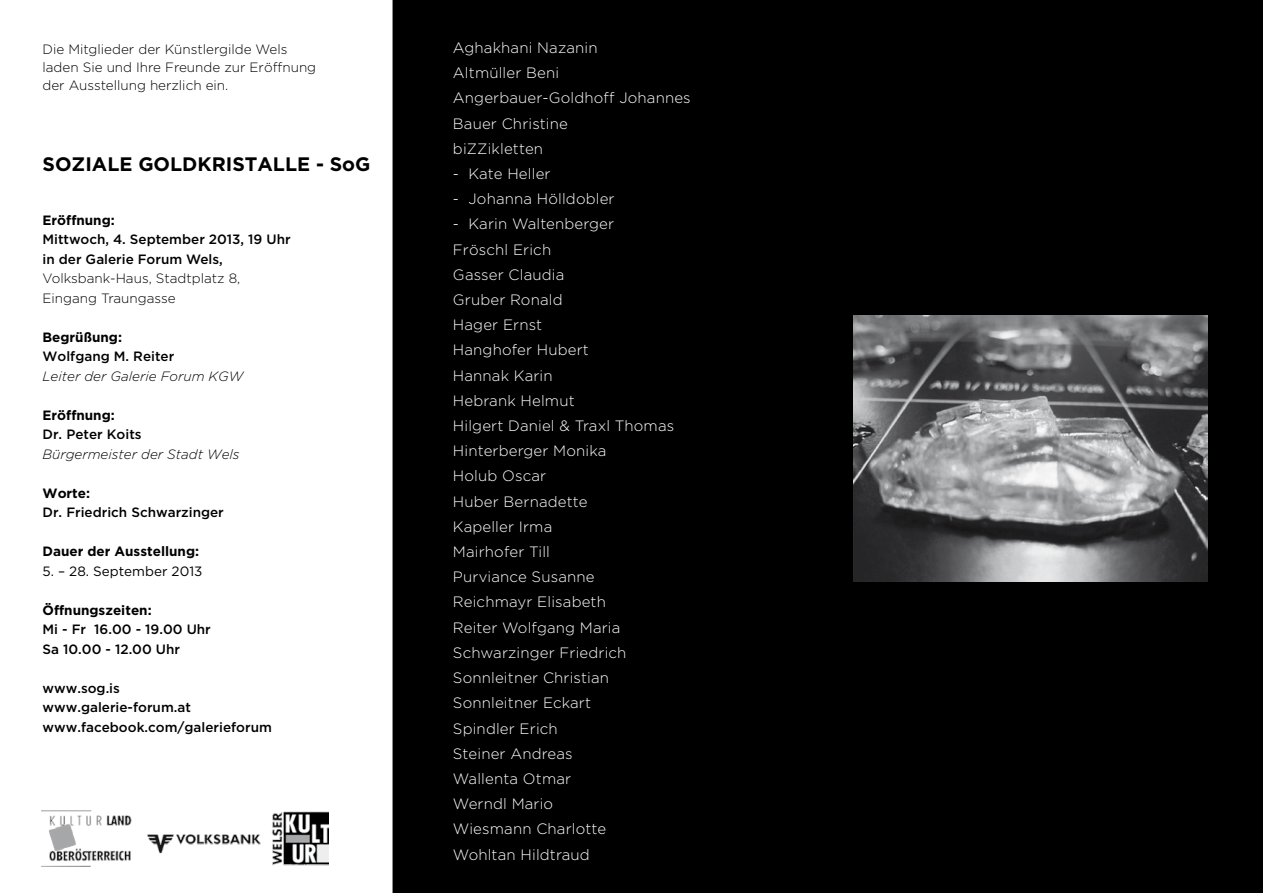
<style>
.page{position:relative;width:1263px;height:893px;background:#fff}
.page>*{position:absolute;margin:0;border:0;box-sizing:border-box;transform-origin:0 0}
.t1{font:700 19.5px "Gotham";color:#000}
.t2{font:300 15px/25.2px "Gotham";letter-spacing:.01em;color:#fff}
.t3{font:500 13.5px/19.5px "Gotham";color:#000}
.t4{font:300 13.5px/18px "Gotham";color:#000}
.t5{font:700 13.5px "Gotham";color:#000}
.t6{font:italic 300 13.5px "Gotham";color:#000}
.t7{font:13.5px "Gotham";color:#000}
</style>
<div class="page">
<div style="left:392px;top:0;width:871px;height:893px;background:#000"></div>
<img style="left:41px;top:810px;width:288px;height:56px">
<img style="left:854px;top:316px;width:354px;height:265px">
<p class="t4" style="left:43px;top:40px;width:275px">Die Mitglieder der Künstlergilde Wels laden Sie und Ihre Freunde zur Eröffnung der Ausstellung herzlich ein.</p>
<h1 class="t1" style="left:43px;top:153px;width:329px">SOZIALE GOLDKRISTALLE - SoG</h1>
<p class="t5" style="left:43px;top:212px;width:74px">Eröffnung:</p>
<p class="t3" style="left:43px;top:229px;width:250px">Mittwoch, 4. September 2013, 19 Uhr in der Galerie Forum Wels,</p>
<p class="t4" style="left:43px;top:269px;width:199px;line-height:19.5px">Volksbank-Haus, Stadtplatz 8,<br>Eingang Traungasse</p>
<p class="t5" style="left:43px;top:329px;width:81px">Begrüßung:</p>
<p class="t3" style="left:43px;top:346px;width:133px">Wolfgang M. Reiter</p>
<p class="t6" style="left:43px;top:369px;width:202px">Leiter der Galerie Forum KGW</p>
<p class="t5" style="left:43px;top:407px;width:74px">Eröffnung:</p>
<p class="t3" style="left:43px;top:424px;width:101px">Dr. Peter Koits</p>
<p class="t6" style="left:43px;top:447px;width:199px">Bürgermeister der Stadt Wels</p>
<p class="t5" style="left:43px;top:485px;width:49px">Worte:</p>
<p class="t3" style="left:43px;top:502px;width:183px">Dr. Friedrich Schwarzinger</p>
<p class="t5" style="left:43px;top:544px;width:158px">Dauer der Ausstellung:</p>
<p class="t7" style="left:43px;top:564px;width:161px">5. – 28. September 2013</p>
<p class="t5" style="left:43px;top:602px;width:111px">Öffnungszeiten:</p>
<p class="t3" style="left:43px;top:619px;width:170px">Mi - Fr 16.00 - 19.00 Uhr<br>Sa 10.00 - 12.00 Uhr</p>
<p class="t3" style="left:43px;top:678px;width:231px">www.sog.is<br>www.galerie-forum.at www.facebook.com/galerieforum</p>
<p class="t2" style="left:453px;top:35px;width:239px">Aghakhani Nazanin<br>Altmüller Beni<br>Angerbauer-Goldhoff Johannes<br>Bauer Christine<br>biZZikletten</p>
<p class="t2" style="left:453px;top:161px;width:99px">- Kate Heller</p>
<p class="t2" style="left:453px;top:186px;width:163px">- Johanna Hölldobler</p>
<p class="t2" style="left:453px;top:211px;width:223px">- Karin Waltenberger<br>Fröschl Erich<br>Gasser Claudia<br>Gruber Ronald<br>Hager Ernst<br>Hanghofer Hubert<br>Hannak Karin<br>Hebrank Helmut<br>Hilgert Daniel &amp; Traxl Thomas<br>Hinterberger Monika<br>Holub Oscar<br>Huber Bernadette<br>Kapeller Irma<br>Mairhofer Till<br>Purviance Susanne<br>Reichmayr Elisabeth<br>Reiter Wolfgang Maria<br>Schwarzinger Friedrich<br>Sonnleitner Christian<br>Sonnleitner Eckart<br>Spindler Erich<br>Steiner Andreas<br>Wallenta Otmar<br>Werndl Mario<br>Wiesmann Charlotte<br>Wohltan Hildtraud</p>
</div>
